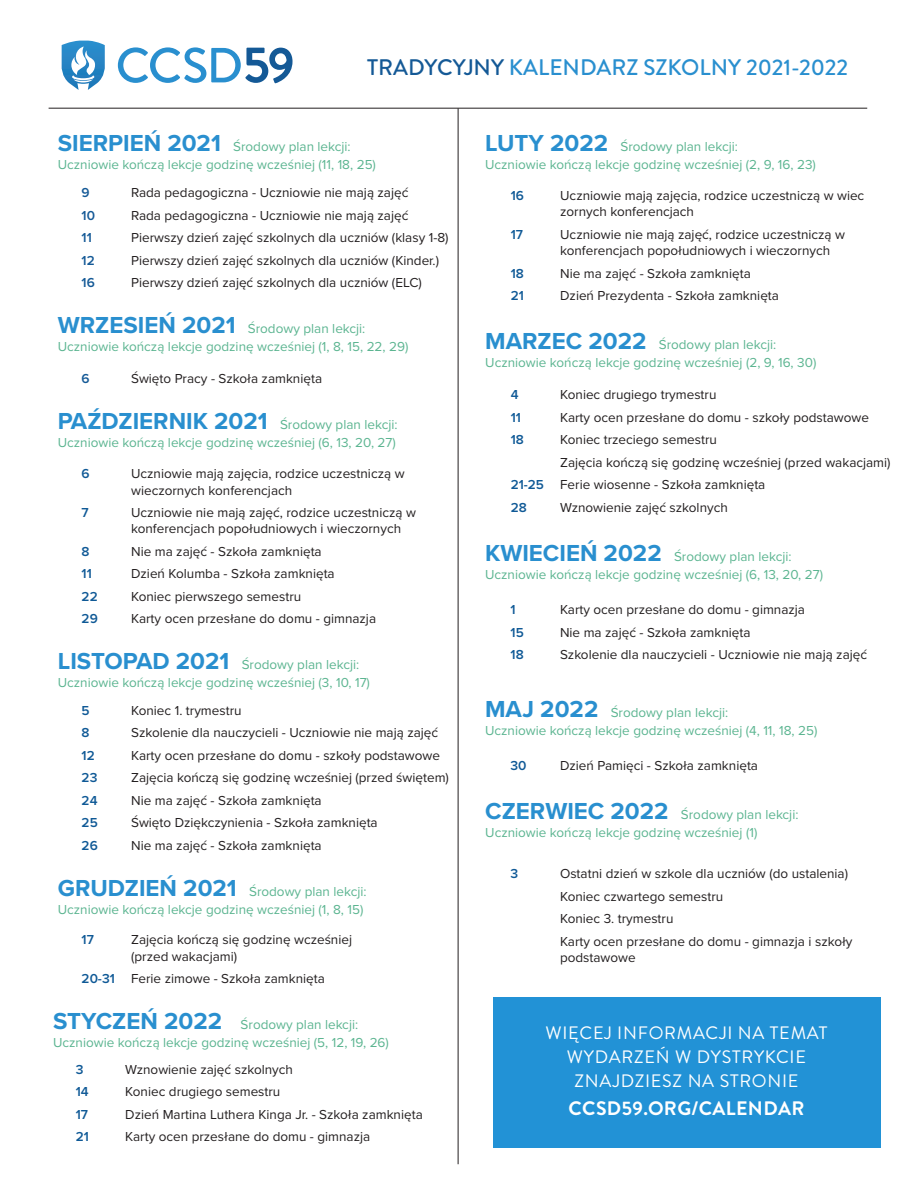
<style>
.page{position:relative;width:918px;height:1188px;background:#fff}
.page>*{position:absolute;margin:0;border:0;box-sizing:border-box;transform-origin:0 0}
.t1{font:500 22.5px "Brandon Grotesque";color:#298fcf}
.t2{font:700 22.5px "Brandon Grotesque";color:#fff}
.t3{font:700 19.5px "Brandon Grotesque";letter-spacing:.02em;color:#fff}
.t4{font:18px "Brandon Grotesque";letter-spacing:.04em;color:#fff}
.t5{font:13.5px/16.2px "Proxima Nova";color:#231f20}
.t6{font:13.5px "Proxima Nova";color:#5cb591}
.t7{font:600 13.5px "Proxima Nova";color:#0f5996}
.t8{font:600 13.5px "Proxima Nova";color:#145996}
.s1{color:#145996}
.s2{font-weight:700;font-size:24px;color:#298fcf}
.s3{font-weight:600;color:#0f5996}
</style>
<div class="page">
<svg style="left:118px;top:47px;width:175px;height:36px"></svg>
<svg style="left:62px;top:41px;width:43px;height:49px"></svg>
<hr style="left:49px;top:108px;width:818px;height:1px;background:#231f20">
<hr style="left:458px;top:108px;width:1px;height:1056px;background:#231f20">
<div style="left:493px;top:997px;width:387px;height:151px;background:#2292d6"></div>
<p class="t1" style="left:367px;top:52px;width:483px"><span class="s1">TRADYCYJNY</span> KALENDARZ SZKOLNY 2021-2022</p>
<p class="t6" style="left:58px;top:136px;width:294px"><span class="s2">SIERPIEŃ 2021</span> Środowy plan lekcji:</p>
<p class="t6" style="left:58px;top:154px;width:320px">Uczniowie kończą lekcje godzinę wcześniej (11, 18, 25)</p>
<p class="t8" style="left:82px;top:183px;width:10px">9</p>
<p class="t5" style="left:131px;top:184px;width:279px">Rada pedagogiczna - Uczniowie nie mają zajęć</p>
<p class="t8" style="left:82px;top:205px;width:15px">10</p>
<p class="t5" style="left:131px;top:207px;width:279px">Rada pedagogiczna - Uczniowie nie mają zajęć</p>
<p class="t8" style="left:82px;top:228px;width:12px">11</p>
<p class="t5" style="left:131px;top:229px;width:319px">Pierwszy dzień zajęć szkolnych dla uczniów (klasy 1-8)</p>
<p class="t8" style="left:82px;top:250px;width:15px">12</p>
<p class="t5" style="left:131px;top:252px;width:309px">Pierwszy dzień zajęć szkolnych dla uczniów (Kinder.)</p>
<p class="t8" style="left:82px;top:273px;width:15px">16</p>
<p class="t5" style="left:131px;top:274px;width:292px">Pierwszy dzień zajęć szkolnych dla uczniów (ELC)</p>
<p class="t6" style="left:58px;top:319px;width:309px"><span class="s2">WRZESIEŃ 2021</span> Środowy plan lekcji:</p>
<p class="t6" style="left:58px;top:337px;width:352px">Uczniowie kończą lekcje godzinę wcześniej (1, 8, 15, 22, 29)</p>
<p class="t8" style="left:82px;top:368px;width:10px">6</p>
<p class="t5" style="left:131px;top:370px;width:192px">Święto Pracy - Szkoła zamknięta</p>
<p class="t6" style="left:58px;top:414px;width:341px"><span class="s2">PAŹDZIERNIK 2021</span> Środowy plan lekcji:</p>
<p class="t6" style="left:58px;top:432px;width:340px">Uczniowie kończą lekcje godzinę wcześniej (6, 13, 20, 27)</p>
<p class="t7" style="left:82px;top:464px;width:10px">6</p>
<p class="t5" style="left:131px;top:465px;width:275px">Uczniowie mają zajęcia, rodzice uczestniczą w</p>
<p class="t5" style="left:131px;top:481px;width:163px">wieczornych konferencjach</p>
<p class="t7" style="left:82px;top:503px;width:9px">7</p>
<p class="t5" style="left:131px;top:504px;width:286px">Uczniowie nie mają zajęć, rodzice uczestniczą w</p>
<p class="t5" style="left:131px;top:520px;width:272px">konferencjach popołudniowych i wieczornych</p>
<p class="t7" style="left:82px;top:541px;width:10px">8</p>
<p class="t5" style="left:131px;top:543px;width:192px">Nie ma zajęć - Szkoła zamknięta</p>
<p class="t7" style="left:82px;top:564px;width:12px">11</p>
<p class="t5" style="left:131px;top:565px;width:205px">Dzień Kolumba - Szkoła zamknięta</p>
<p class="t7" style="left:82px;top:586px;width:18px">22</p>
<p class="t5" style="left:131px;top:588px;width:172px">Koniec pierwszego semestru</p>
<p class="t7" style="left:82px;top:609px;width:18px">29</p>
<p class="t5" style="left:131px;top:610px;width:246px">Karty ocen przesłane do domu - gimnazja</p>
<p class="t6" style="left:58px;top:655px;width:303px"><span class="s2">LISTOPAD 2021</span> Środowy plan lekcji:</p>
<p class="t6" style="left:58px;top:673px;width:314px">Uczniowie kończą lekcje godzinę wcześniej (3, 10, 17)</p>
<p class="t7" style="left:82px;top:700px;width:10px">5</p>
<p class="t5" style="left:131px;top:701px;width:112px">Koniec 1. trymestru</p>
<p class="t7" style="left:82px;top:723px;width:10px">8</p>
<p class="t5" style="left:131px;top:724px;width:309px">Szkolenie dla nauczycieli - Uczniowie nie mają zajęć</p>
<p class="t7" style="left:82px;top:745px;width:15px">12</p>
<p class="t5" style="left:131px;top:746px;width:310px">Karty ocen przesłane do domu - szkoły podstawowe</p>
<p class="t7" style="left:82px;top:768px;width:17px">23</p>
<p class="t5" style="left:131px;top:769px;width:319px">Zajęcia kończą się godzinę wcześniej (przed świętem)</p>
<p class="t7" style="left:82px;top:790px;width:17px">24</p>
<p class="t5" style="left:131px;top:791px;width:192px">Nie ma zajęć - Szkoła zamknięta</p>
<p class="t7" style="left:82px;top:813px;width:18px">25</p>
<p class="t5" style="left:131px;top:814px;width:248px">Święto Dziękczynienia - Szkoła zamknięta</p>
<p class="t7" style="left:82px;top:835px;width:18px">26</p>
<p class="t5" style="left:131px;top:836px;width:192px">Nie ma zajęć - Szkoła zamknięta</p>
<p class="t6" style="left:58px;top:881px;width:310px"><span class="s2">GRUDZIEŃ 2021</span> Środowy plan lekcji:</p>
<p class="t6" style="left:58px;top:899px;width:307px">Uczniowie kończą lekcje godzinę wcześniej (1, 8, 15)</p>
<p class="t7" style="left:82px;top:930px;width:14px">17</p>
<p class="t5" style="left:131px;top:931px;width:222px">Zajęcia kończą się godzinę wcześniej</p>
<p class="t5" style="left:131px;top:947px;width:107px">(przed wakacjami)</p>
<p class="t5" style="left:82px;top:970px;width:245px"><span class="s3">20-31</span> Ferie zimowe - Szkoła zamknięta</p>
<p class="t6" style="left:53px;top:1015px;width:307px"><span class="s2">STYCZEŃ 2022</span> Środowy plan lekcji:</p>
<p class="t6" style="left:53px;top:1033px;width:337px">Uczniowie kończą lekcje godzinę wcześniej (5, 12, 19, 26)</p>
<p class="t7" style="left:76px;top:1059px;width:9px">3</p>
<p class="t5" style="left:125px;top:1061px;width:169px">Wznowienie zajęć szkolnych</p>
<p class="t7" style="left:76px;top:1082px;width:14px">14</p>
<p class="t5" style="left:125px;top:1083px;width:157px">Koniec drugiego semestru</p>
<p class="t7" style="left:76px;top:1104px;width:14px">17</p>
<p class="t5" style="left:125px;top:1106px;width:299px">Dzień Martina Luthera Kinga Jr. - Szkoła zamknięta</p>
<p class="t7" style="left:76px;top:1127px;width:15px">21</p>
<p class="t5" style="left:125px;top:1128px;width:246px">Karty ocen przesłane do domu - gimnazja</p>
<p class="t6" style="left:485px;top:136px;width:254px"><span class="s2">LUTY 2022</span> Środowy plan lekcji:</p>
<p class="t6" style="left:485px;top:154px;width:332px">Uczniowie kończą lekcje godzinę wcześniej (2, 9, 16, 23)</p>
<p class="t7" style="left:511px;top:186px;width:15px">16</p>
<p class="t5" style="left:560px;top:187px;width:306px">Uczniowie mają zajęcia, rodzice uczestniczą w wiec zornych konferencjach</p>
<p class="t7" style="left:511px;top:224px;width:14px">17</p>
<p class="t5" style="left:560px;top:226px;width:286px">Uczniowie nie mają zajęć, rodzice uczestniczą w</p>
<p class="t5" style="left:560px;top:242px;width:272px">konferencjach popołudniowych i wieczornych</p>
<p class="t7" style="left:511px;top:263px;width:15px">18</p>
<p class="t5" style="left:560px;top:264px;width:192px">Nie ma zajęć - Szkoła zamknięta</p>
<p class="t7" style="left:511px;top:285px;width:15px">21</p>
<p class="t5" style="left:560px;top:287px;width:220px">Dzień Prezydenta - Szkoła zamknięta</p>
<p class="t6" style="left:485px;top:334px;width:293px"><span class="s2">MARZEC 2022</span> Środowy plan lekcji:</p>
<p class="t6" style="left:485px;top:352px;width:333px">Uczniowie kończą lekcje godzinę wcześniej (2, 9, 16, 30)</p>
<p class="t7" style="left:511px;top:385px;width:9px">4</p>
<p class="t5" style="left:560px;top:386px;width:158px">Koniec drugiego trymestru</p>
<p class="t7" style="left:511px;top:407px;width:12px">11</p>
<p class="t5" style="left:560px;top:409px;width:310px">Karty ocen przesłane do domu - szkoły podstawowe</p>
<p class="t7" style="left:511px;top:430px;width:15px">18</p>
<p class="t5" style="left:560px;top:431px;width:158px">Koniec trzeciego semestru</p>
<p class="t5" style="left:560px;top:454px;width:332px">Zajęcia kończą się godzinę wcześniej (przed wakacjami)</p>
<p class="t5" style="left:511px;top:476px;width:256px"><span class="s3">21-25</span> Ferie wiosenne - Szkoła zamknięta</p>
<p class="t7" style="left:511px;top:497px;width:18px">28</p>
<p class="t5" style="left:560px;top:499px;width:169px">Wznowienie zajęć szkolnych</p>
<p class="t6" style="left:485px;top:546px;width:308px"><span class="s2">KWIECIEŃ 2022</span> Środowy plan lekcji:</p>
<p class="t6" style="left:485px;top:564px;width:340px">Uczniowie kończą lekcje godzinę wcześniej (6, 13, 20, 27)</p>
<p class="t7" style="left:511px;top:599px;width:7px">1</p>
<p class="t5" style="left:560px;top:601px;width:246px">Karty ocen przesłane do domu - gimnazja</p>
<p class="t7" style="left:511px;top:622px;width:15px">15</p>
<p class="t5" style="left:560px;top:623px;width:192px">Nie ma zajęć - Szkoła zamknięta</p>
<p class="t7" style="left:511px;top:644px;width:15px">18</p>
<p class="t5" style="left:560px;top:646px;width:309px">Szkolenie dla nauczycieli - Uczniowie nie mają zajęć</p>
<p class="t6" style="left:485px;top:702px;width:245px"><span class="s2">MAJ 2022</span> Środowy plan lekcji:</p>
<p class="t6" style="left:485px;top:720px;width:334px">Uczniowie kończą lekcje godzinę wcześniej (4, 11, 18, 25)</p>
<p class="t7" style="left:511px;top:756px;width:18px">30</p>
<p class="t5" style="left:560px;top:757px;width:200px">Dzień Pamięci - Szkoła zamknięta</p>
<p class="t6" style="left:485px;top:804px;width:315px"><span class="s2">CZERWIEC 2022</span> Środowy plan lekcji:</p>
<p class="t6" style="left:485px;top:822px;width:274px">Uczniowie kończą lekcje godzinę wcześniej (1)</p>
<p class="t7" style="left:511px;top:864px;width:9px">3</p>
<p class="t5" style="left:560px;top:865px;width:289px">Ostatni dzień w szkole dla uczniów (do ustalenia)</p>
<p class="t5" style="left:560px;top:887px;width:165px">Koniec czwartego semestru</p>
<p class="t5" style="left:560px;top:910px;width:115px">Koniec 3. trymestru</p>
<p class="t5" style="left:560px;top:932px;width:294px">Karty ocen przesłane do domu - gimnazja i szkoły</p>
<p class="t5" style="left:560px;top:949px;width:77px">podstawowe</p>
<p class="t4" style="left:546px;top:1020px;width:283px">WIĘCEJ INFORMACJI NA TEMAT</p>
<p class="t4" style="left:567px;top:1044px;width:241px">WYDARZEŃ W DYSTRYKCIE</p>
<p class="t4" style="left:574px;top:1068px;width:226px">ZNAJDZIESZ NA STRONIE</p>
<p class="t3" style="left:569px;top:1095px;width:237px">CCSD59.ORG/CALENDAR</p>
<p class="t2" style="left:555px;top:1028px;width:265px">CCSD59.ORG/CALENDAR</p>
</div>
